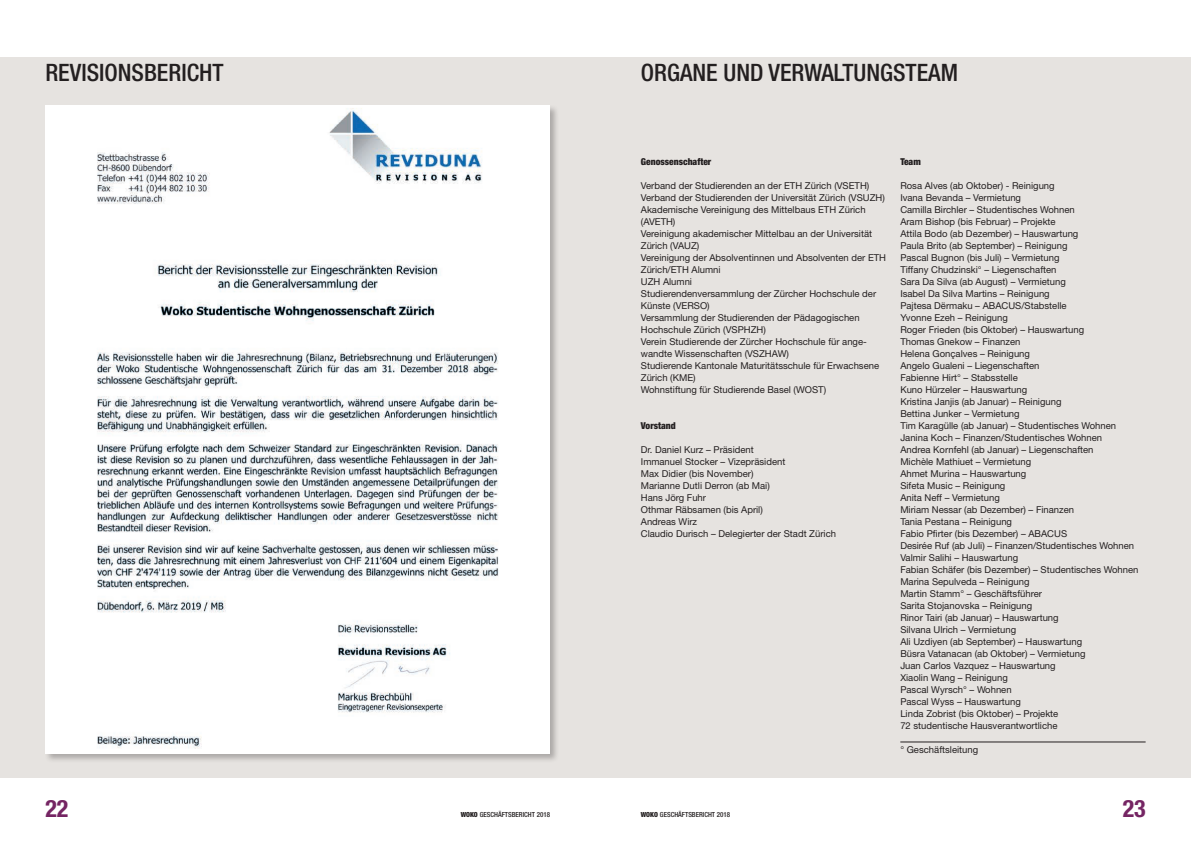
<style>
.page{position:relative;width:1191px;height:842px;background:#fff}
.page>*{position:absolute;margin:0;border:0;box-sizing:border-box;transform-origin:0 0}
.t1{font:500 condensed 24px "Helvetica Neue LT Std";color:#231f20}
.t2{font:700 condensed 24px "Helvetica Neue LT Std";color:#752563}
.t3{font:9.5px/12px "Helvetica Neue LT Std";color:#231f20}
.t4{font:900 condensed 9.5px "Helvetica Neue LT Std";color:#231f20}
.t5{font:500 condensed 7px "Helvetica Neue LT Std";color:#231f20}
.s1{font-weight:900}
</style>
<div class="page">
<div style="left:0;top:57px;width:1191px;height:721px;background:#e6e3e0"></div>
<div style="left:44px;top:104px;width:515px;height:659px;background:#231f20;opacity:.3"></div>
<img style="left:45px;top:105px;width:504px;height:648px">
<hr style="left:900px;top:742px;width:245px;height:1px;background:#231f20">
<h1 class="t1" style="left:45px;top:59px;width:180px">REVISIONSBERICHT</h1>
<h1 class="t1" style="left:641px;top:59px;width:319px">ORGANE UND VERWALTUNGSTEAM</h1>
<p class="t4" style="left:641px;top:156px;width:72px">Genossenschafter</p>
<p class="t3" style="left:641px;top:180px;width:247px">Verband der Studierenden an der ETH Zürich (VSETH)<br>Verband der Studierenden der Universität Zürich (VSUZH)<br>Akademische Vereinigung des Mittelbaus ETH Zürich (AVETH)<br>Vereinigung akademischer Mittelbau an der Universität Zürich (VAUZ)<br>Vereinigung der Absolventinnen und Absolventen der ETH Zürich/ETH Alumni<br>UZH Alumni<br>Studierendenversammlung der Zürcher Hochschule der Künste (VERSO)<br>Versammlung der Studierenden der Pädagogischen Hochschule Zürich (VSPHZH)<br>Verein Studierende der Zürcher Hochschule für ange&shy;wandte Wissenschaften (VSZHAW)<br>Studierende Kantonale Maturitätsschule für Erwachsene Zürich (KME)<br>Wohnstiftung für Studierende Basel (WOST)</p>
<p class="t4" style="left:641px;top:420px;width:36px">Vorstand</p>
<p class="t3" style="left:641px;top:444px;width:197px">Dr. Daniel Kurz – Präsident<br>Immanuel Stocker – Vizepräsident<br>Max Didier (bis November)<br>Marianne Dutli Derron (ab Mai)<br>Hans Jörg Fuhr<br>Othmar Räbsamen (bis April)<br>Andreas Wirz<br>Claudio Durisch – Delegierter der Stadt Zürich</p>
<p class="t4" style="left:900px;top:156px;width:22px">Team</p>
<p class="t3" style="left:900px;top:180px;width:240px">Rosa Alves (ab Oktober) - Reinigung<br>Ivana Bevanda – Vermietung<br>Camilla Birchler – Studentisches Wohnen<br>Aram Bishop (bis Februar) – Projekte<br>Attila Bodo (ab Dezember) – Hauswartung<br>Paula Brito (ab September) – Reinigung<br>Pascal Bugnon (bis Juli) – Vermietung<br>Tiffany Chudzinski° – Liegenschaften<br>Sara Da Silva (ab August) – Vermietung<br>Isabel Da Silva Martins – Reinigung<br>Pajtesa Dërmaku – ABACUS/Stabstelle<br>Yvonne Ezeh – Reinigung<br>Roger Frieden (bis Oktober) – Hauswartung<br>Thomas Gnekow – Finanzen<br>Helena Gonçalves – Reinigung<br>Angelo Gualeni – Liegenschaften<br>Fabienne Hirt° – Stabsstelle<br>Kuno Hürzeler – Hauswartung<br>Kristina Janjis (ab Januar) – Reinigung<br>Bettina Junker – Vermietung<br>Tim Karagülle (ab Januar) – Studentisches Wohnen Janina Koch – Finanzen/Studentisches Wohnen<br>Andrea Kornfehl (ab Januar) – Liegenschaften<br>Michèle Mathiuet – Vermietung<br>Ahmet Murina – Hauswartung<br>Sifeta Music – Reinigung<br>Anita Neff – Vermietung<br>Miriam Nessar (ab Dezember) – Finanzen<br>Tania Pestana – Reinigung<br>Fabio Pfirter (bis Dezember) – ABACUS<br>Desirée Ruf (ab Juli) – Finanzen/Studentisches Wohnen Valmir Salihi – Hauswartung<br>Fabian Schäfer (bis Dezember) – Studentisches Wohnen Marina Sepulveda – Reinigung<br>Martin Stamm° – Geschäftsführer<br>Sarita Stojanovska – Reinigung<br>Rinor Tairi (ab Januar) – Hauswartung<br>Silvana Ulrich – Vermietung<br>Ali Uzdiyen (ab September) – Hauswartung<br>Büsra Vatanacan (ab Oktober) – Vermietung<br>Juan Carlos Vazquez – Hauswartung<br>Xiaolin Wang – Reinigung<br>Pascal Wyrsch° – Wohnen<br>Pascal Wyss – Hauswartung<br>Linda Zobrist (bis Oktober) – Projekte<br>72 studentische Hausverantwortliche</p>
<p class="t3" style="left:900px;top:744px;width:79px">° Geschäftsleitung</p>
<h1 class="t2" style="left:45px;top:793px;width:25px">22</h1>
<p class="t5" style="left:460px;top:810px;width:91px"><span class="s1">WOKO</span> GESCHÄFTSBERICHT 2018</p>
<p class="t5" style="left:641px;top:810px;width:91px"><span class="s1">WOKO</span> GESCHÄFTSBERICHT 2018</p>
<h1 class="t2" style="left:1123px;top:793px;width:24px">23</h1>
</div>
